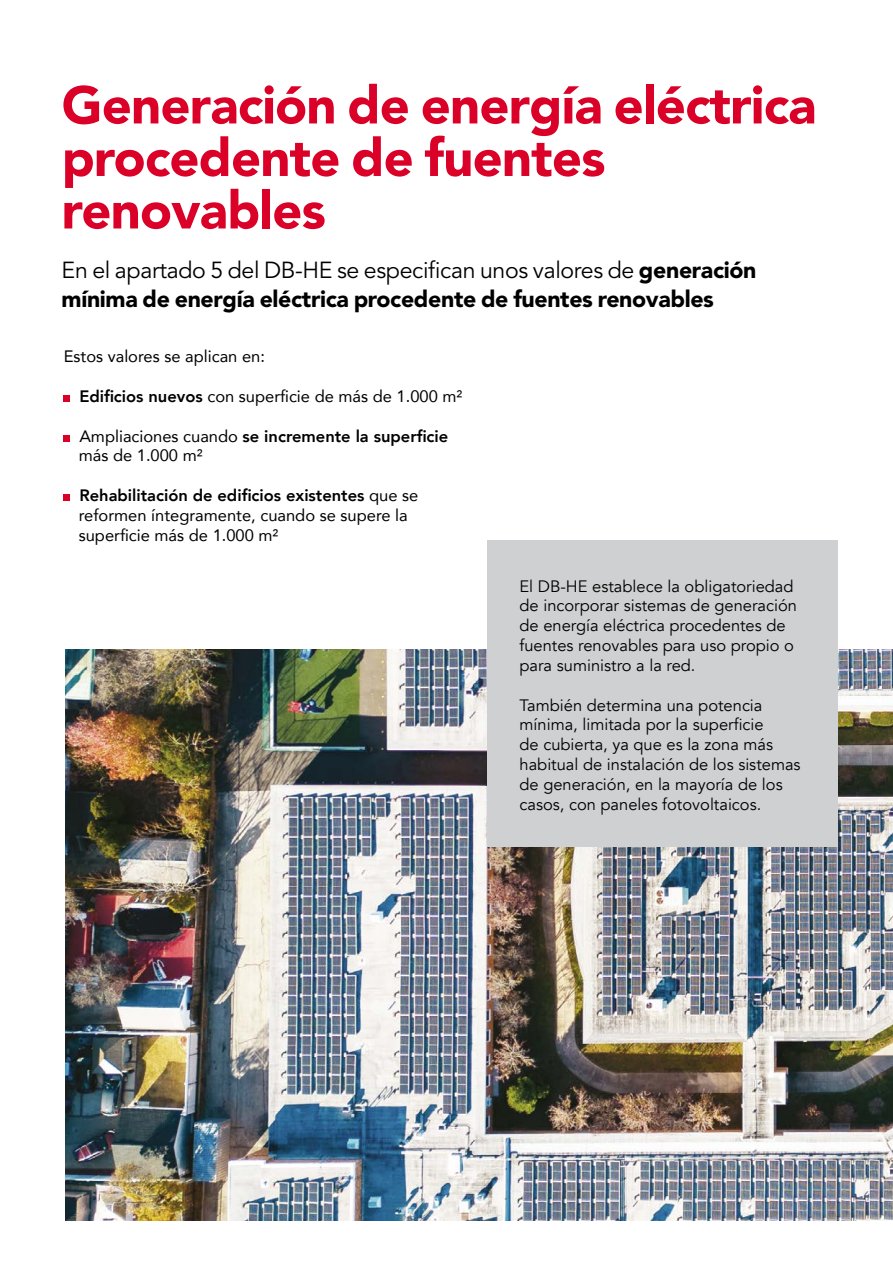
<style>
.page{position:relative;width:893px;height:1263px;background:#fff}
.page>*{position:absolute;margin:0;border:0;box-sizing:border-box;transform-origin:0 0}
.t1{font:900 52.5px/52.5px "Avenir LT Std";letter-spacing:-.015em;color:#da0028}
.t2{font:900 23.1px/28.2px "Avenir LT Std";letter-spacing:-.015em;color:#000}
.t3{font:16.5px/19.8px "Avenir";color:#000}
.t4{font:16.5px/19.8px "Avenir";color:#000}
.s1{font-weight:400}
.s2{font-weight:800}
</style>
<div class="page">
<img style="left:66px;top:649px;width:827px;height:571px">
<svg style="left:64px;top:396px;width:6px;height:6px"></svg>
<div style="left:64px;top:435px;width:6px;height:7px;background:#da0028"></div>
<svg style="left:64px;top:495px;width:6px;height:6px"></svg>
<div style="left:488px;top:540px;width:350px;height:307px;background:#cfd0d1"></div>
<h1 class="t1" style="left:62px;top:79px;width:756px">Generación de energía eléctrica procedente de fuentes renovables</h1>
<h2 class="t2" style="left:62px;top:256px;width:696px"><span class="s1">En el apartado 5 del DB-HE se especifican unos valores de</span> generación mínima de energía eléctrica procedente de fuentes renovables</h2>
<p class="t4" style="left:64px;top:346px;width:203px">Estos valores se aplican en:</p>
<p class="t4" style="left:79px;top:386px;width:385px"><span class="s2">Edificios nuevos</span> con superficie de más de 1.000 m²</p>
<p class="t4" style="left:79px;top:425px;width:371px">Ampliaciones cuando <span class="s2">se incremente la superficie </span>más de 1.000 m²</p>
<p class="t4" style="left:79px;top:485px;width:341px"><span class="s2">Rehabilitación de edificios existentes</span> que se reformen íntegramente, cuando se supere la superficie más de 1.000 m²</p>
<p class="t3" style="left:519px;top:576px;width:279px">El DB-HE establece la obligatoriedad de incorporar sistemas de generación de energía eléctrica procedentes de fuentes renovables para uso propio o para suministro a la red.</p>
<p class="t3" style="left:519px;top:695px;width:283px">También determina una potencia mínima, limitada por la superficie<br>de cubierta, ya que es la zona más habitual de instalación de los sistemas de generación, en la mayoría de los casos, con paneles fotovoltaicos.</p>
</div>
